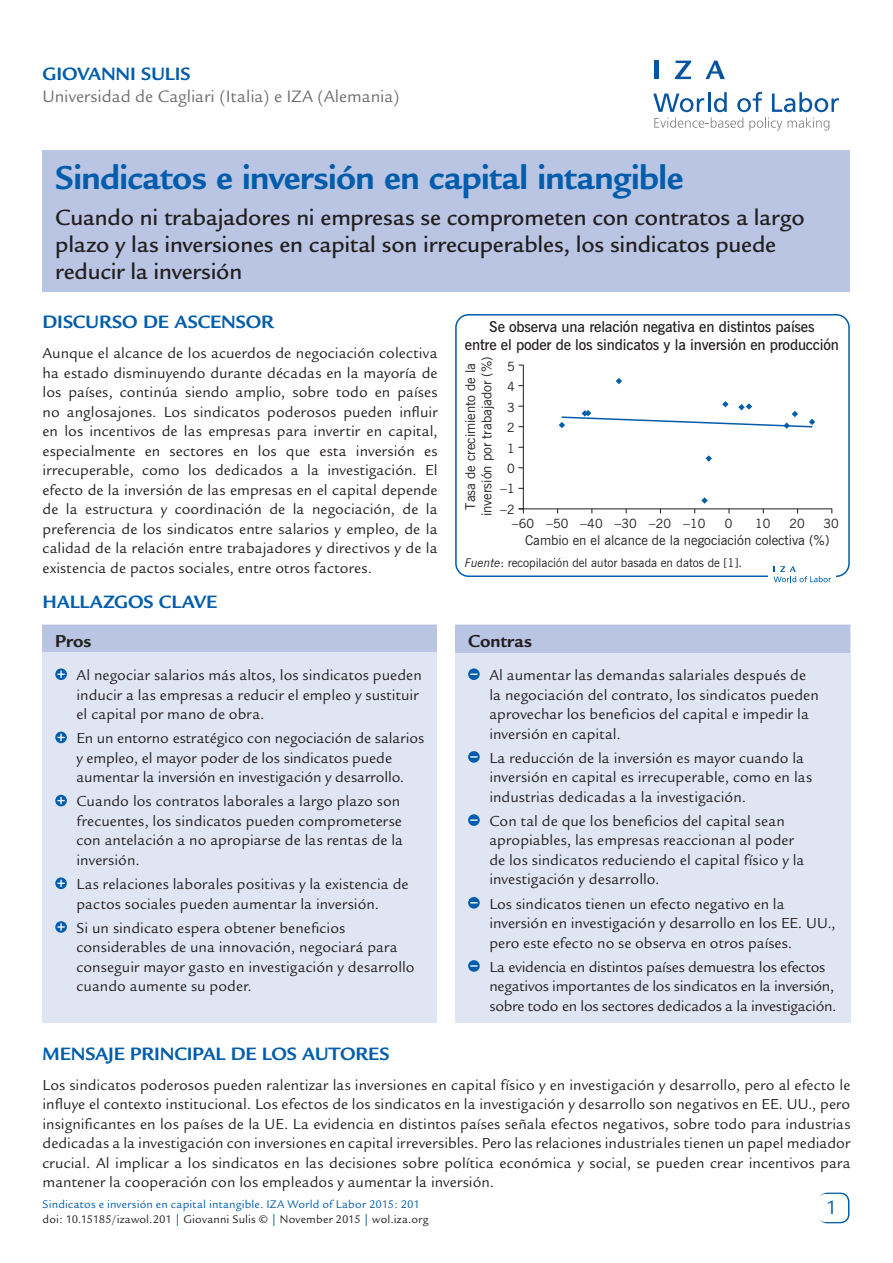
<style>
.page{position:relative;width:893px;height:1263px;background:#fff}
.page>*{position:absolute;margin:0;border:0;box-sizing:border-box;transform-origin:0 0}
.Cover__Title{font:700 36px "Legacy Sans";letter-spacing:-.015em;color:#015dab}
.Cover__Subtitle{font:500 24px/27px "Legacy Sans";letter-spacing:-.005em;color:#231f20}
.t1{font:21px "Legacy Sans";color:#015dab}
.Main__A_Level_Headin{font:700 19.5px "Legacy Sans";letter-spacing:-.005em;color:#015dab}
.Cover__AuthorName{font:700 19.5px "Legacy Sans";letter-spacing:-.01em;color:#015dab}
.Cover__Pro_Con_Heade{font:700 18.75px "Legacy Sans";color:#231f20}
.Cover__Affiliation{font:18px "Legacy Sans";color:#6c6d70}
.Main__Bodytext{font:15.75px/19.5px "Legacy Sans";letter-spacing:.005em;color:#231f20;text-align:justify}
.Cover__Pro_Con_Bulle{font:15.75px/19.5px "Legacy Sans";letter-spacing:.005em;color:#231f20}
.Cover__Pro_Con_Bulle-2{font:15.75px/19.5px "Legacy Sans";letter-spacing:-.015em;color:#231f20}
.t2{font:600 15px/18px "News Gothic BT";letter-spacing:-.01em;color:#231f20;text-align:center}
.t3{font:13.5px/16.2px "News Gothic BT";color:#231f20;text-align:center}
.t4{font:12.75px "News Gothic BT";color:#231f20}
.Cover_Footer{font:12px "Legacy Sans";letter-spacing:.015em;color:#015dab}
.t5{font:12px "Legacy Sans";letter-spacing:.015em;color:#231f20}
.t6{font:12px "News Gothic BT";color:#231f20}
.s1{font-style:italic}
.s2{color:#015dab}
</style>
<div class="page">
<div style="left:43px;top:150px;width:807px;height:141px;background:#b9c5e3"></div>
<div style="left:818px;top:1192px;width:31px;height:31px;border:2px solid #015dab;border-radius:9px"></div>
<div style="left:817px;top:1194px;width:30px;height:28px;background:#fff;border-radius:9px"></div>
<svg style="left:653px;top:92px;width:186px;height:39px"></svg>
<hr style="left:654px;top:61px;width:4px;height:18px;background:#0854a0">
<svg style="left:675px;top:61px;width:16px;height:18px"></svg>
<svg style="left:705px;top:61px;width:20px;height:18px"></svg>
<div style="left:455px;top:625px;width:395px;height:398px;background:#e0e5f3"></div>
<div style="left:455px;top:625px;width:395px;height:27px;background:#b9c5e3"></div>
<div style="left:468px;top:668px;width:12px;height:12px;background:#015dab;border-radius:50%"></div>
<svg style="left:470px;top:673px;width:8px;height:2px"></svg>
<div style="left:468px;top:751px;width:12px;height:12px;background:#015dab;border-radius:50%"></div>
<svg style="left:470px;top:756px;width:8px;height:2px"></svg>
<div style="left:468px;top:814px;width:12px;height:12px;background:#015dab;border-radius:50%"></div>
<svg style="left:470px;top:819px;width:8px;height:2px"></svg>
<svg style="left:468px;top:897px;width:12px;height:11px"></svg>
<div style="left:468px;top:960px;width:12px;height:12px;background:#015dab;border-radius:50%"></div>
<svg style="left:470px;top:965px;width:8px;height:2px"></svg>
<div style="left:43px;top:625px;width:394px;height:398px;background:#e0e5f3"></div>
<div style="left:43px;top:625px;width:394px;height:26px;background:#b9c5e3"></div>
<svg style="left:55px;top:668px;width:12px;height:12px"></svg>
<svg style="left:57px;top:670px;width:8px;height:8px"></svg>
<svg style="left:55px;top:732px;width:12px;height:11px"></svg>
<svg style="left:57px;top:734px;width:8px;height:7px"></svg>
<svg style="left:55px;top:795px;width:12px;height:11px"></svg>
<svg style="left:57px;top:797px;width:8px;height:7px"></svg>
<svg style="left:55px;top:877px;width:12px;height:12px"></svg>
<svg style="left:57px;top:880px;width:8px;height:7px"></svg>
<svg style="left:55px;top:921px;width:12px;height:12px"></svg>
<svg style="left:57px;top:923px;width:8px;height:8px"></svg>
<div style="left:455px;top:314px;width:395px;height:263px;border:2px solid #015dab;border-radius:13px"></div>
<hr style="left:523px;top:508px;width:309px;height:1px;background:#231f20">
<hr style="left:523px;top:365px;width:1px;height:144px;background:#231f20">
<svg style="left:519px;top:508px;width:5px;height:5px"></svg>
<svg style="left:616px;top:378px;width:6px;height:6px"></svg>
<svg style="left:705px;top:455px;width:7px;height:7px"></svg>
<svg style="left:701px;top:497px;width:7px;height:7px"></svg>
<svg style="left:559px;top:401px;width:256px;height:28px"></svg>
<div style="left:769px;top:561px;width:67px;height:27px;background:#fff"></div>
<svg style="left:773px;top:566px;width:58px;height:16px"></svg>
<p class="Cover__AuthorName" style="left:43px;top:63px;width:149px">GIOVANNI SULIS</p>
<p class="Cover__Affiliation" style="left:43px;top:86px;width:358px">Universidad de Cagliari (Italia) e IZA (Alemania)</p>
<p class="Cover__Title" style="left:55px;top:157px;width:630px">Sindicatos e inversión en capital intangible</p>
<p class="Cover__Subtitle" style="left:55px;top:204px;width:751px">Cuando ni trabajadores ni empresas se comprometen con contratos a largo plazo y las inversiones en capital son irrecuperables, los sindicatos puede reducir la inversión</p>
<p class="Main__A_Level_Headin" style="left:43px;top:311px;width:233px">DISCURSO DE ASCENSOR</p>
<p class="Main__Bodytext" style="left:43px;top:344px;width:397px">Aunque el alcance de los acuerdos de negociación colectiva ha estado disminuyendo durante décadas en la mayoría de los países, continúa siendo amplio, sobre todo en países no anglosajones. Los sindicatos poderosos pueden influir en los incentivos de las empresas para invertir en capital, especialmente en sectores en los que esta inversión es irrecuperable, como los dedicados a la investigación. El efecto de la inversión de las empresas en el capital depende de la estructura y coordinación de la negociación, de la preferencia de los sindicatos entre salarios y empleo, de la calidad de la relación entre trabajadores y directivos y de la existencia de pactos sociales, entre otros factores.</p>
<p class="Main__A_Level_Headin" style="left:43px;top:590px;width:176px">HALLAZGOS CLAVE</p>
<p class="Cover__Pro_Con_Heade" style="left:55px;top:630px;width:38px">Pros</p>
<p class="Cover__Pro_Con_Bulle" style="left:77px;top:665px;width:347px">Al negociar salarios más altos, los sindicatos pueden inducir a las empresas a reducir el empleo y sustituir el capital por mano de obra.</p>
<p class="Cover__Pro_Con_Bulle" style="left:77px;top:729px;width:349px">En un entorno estratégico con negociación de salarios y empleo, el mayor poder de los sindicatos puede aumentar la inversión en investigación y desarrollo.</p>
<p class="Cover__Pro_Con_Bulle" style="left:77px;top:792px;width:328px">Cuando los contratos laborales a largo plazo son frecuentes, los sindicatos pueden comprometerse con antelación a no apropiarse de las rentas de la inversión.</p>
<p class="Cover__Pro_Con_Bulle" style="left:77px;top:874px;width:334px">Las relaciones laborales positivas y la existencia de pactos sociales pueden aumentar la inversión.</p>
<p class="Cover__Pro_Con_Bulle" style="left:77px;top:918px;width:340px">Si un sindicato espera obtener beneficios considerables de una innovación, negociará para conseguir mayor gasto en investigación y desarrollo cuando aumente su poder.</p>
<p class="t2" style="left:465px;top:317px;width:376px">Se observa una relación negativa en distintos países<br>entre el poder de los sindicatos y la inversión en producción</p>
<p class="t3" style="left:462px;top:516px;width:161px;rotate:-90deg">Tasa de crecimiento de la inversión por trabajador (%)</p>
<p class="t4" style="left:507px;top:359px;width:9px">5</p>
<p class="t4" style="left:507px;top:379px;width:9px">4</p>
<p class="t4" style="left:507px;top:400px;width:9px">3</p>
<p class="t4" style="left:507px;top:420px;width:9px">2</p>
<p class="t4" style="left:507px;top:440px;width:9px">1</p>
<p class="t4" style="left:507px;top:461px;width:9px">0</p>
<p class="t4" style="left:500px;top:481px;width:16px">−1</p>
<p class="t4" style="left:500px;top:502px;width:16px">−2</p>
<p class="t4" style="left:683px;top:515px;width:24px">−10</p>
<p class="t4" style="left:725px;top:515px;width:9px">0</p>
<p class="t4" style="left:755px;top:515px;width:17px">10</p>
<p class="t4" style="left:789px;top:515px;width:17px">20</p>
<p class="t4" style="left:512px;top:515px;width:161px">−60 −50 −40 −30 −20</p>
<p class="t4" style="left:824px;top:515px;width:17px">30</p>
<p class="t3" style="left:525px;top:532px;width:306px">Cambio en el alcance de la negociación colectiva (%)</p>
<p class="t6" style="left:465px;top:555px;width:279px"><span class="s1">Fuente</span>: recopilación del autor basada en datos de [1].</p>
<p class="Cover__Pro_Con_Heade" style="left:468px;top:630px;width:65px">Contras</p>
<p class="Cover__Pro_Con_Bulle" style="left:489px;top:665px;width:331px">Al aumentar las demandas salariales después de la negociación del contrato, los sindicatos pueden aprovechar los beneficios del capital e impedir la inversión en capital.</p>
<p class="Cover__Pro_Con_Bulle" style="left:489px;top:748px;width:324px">La reducción de la inversión es mayor cuando la inversión en capital es irrecuperable, como en las industrias dedicadas a la investigación.</p>
<p class="Cover__Pro_Con_Bulle" style="left:489px;top:811px;width:316px">Con tal de que los beneficios del capital sean apropiables, las empresas reaccionan al poder de los sindicatos reduciendo el capital físico y la investigación y desarrollo.</p>
<p class="Cover__Pro_Con_Bulle" style="left:489px;top:894px;width:348px">Los sindicatos tienen un efecto negativo en la inversión en investigación y desarrollo en los EE. UU., pero este efecto no se observa en otros países.</p>
<p class="Cover__Pro_Con_Bulle-2" style="left:489px;top:957px;width:349px">La evidencia en distintos países demuestra los efectos negativos importantes de los sindicatos en la inversión, sobre todo en los sectores dedicados a la investigación.</p>
<p class="Main__A_Level_Headin" style="left:43px;top:1042px;width:349px">MENSAJE PRINCIPAL DE LOS AUTORES</p>
<p class="Main__Bodytext" style="left:43px;top:1075px;width:809px">Los sindicatos poderosos pueden ralentizar las inversiones en capital físico y en investigación y desarrollo, pero al efecto le influye el contexto institucional. Los efectos de los sindicatos en la investigación y desarrollo son negativos en EE. UU., pero insignificantes en los países de la UE. La evidencia en distintos países señala efectos negativos, sobre todo para industrias dedicadas a la investigación con inversiones en capital irreversibles. Pero las relaciones industriales tienen un papel mediador crucial. Al implicar a los sindicatos en las decisiones sobre política económica y social, se pueden crear incentivos para mantener la cooperación con los empleados y aumentar la inversión.</p>
<p class="Cover_Footer" style="left:43px;top:1197px;width:379px">Sindicatos e inversión en capital intangible. IZA World of Labor 2015: 201</p>
<p class="t5" style="left:43px;top:1212px;width:387px">doi: 10.15185/izawol.201 <span class="s2">|</span> Giovanni Sulis © <span class="s2">|</span> November 2015 <span class="s2">|</span> wol.iza.org</p>
<p class="t1" style="left:826px;top:1196px;width:13px">1</p>
<p class="t1" style="left:828px;top:1196px;width:13px">2</p>
</div>
